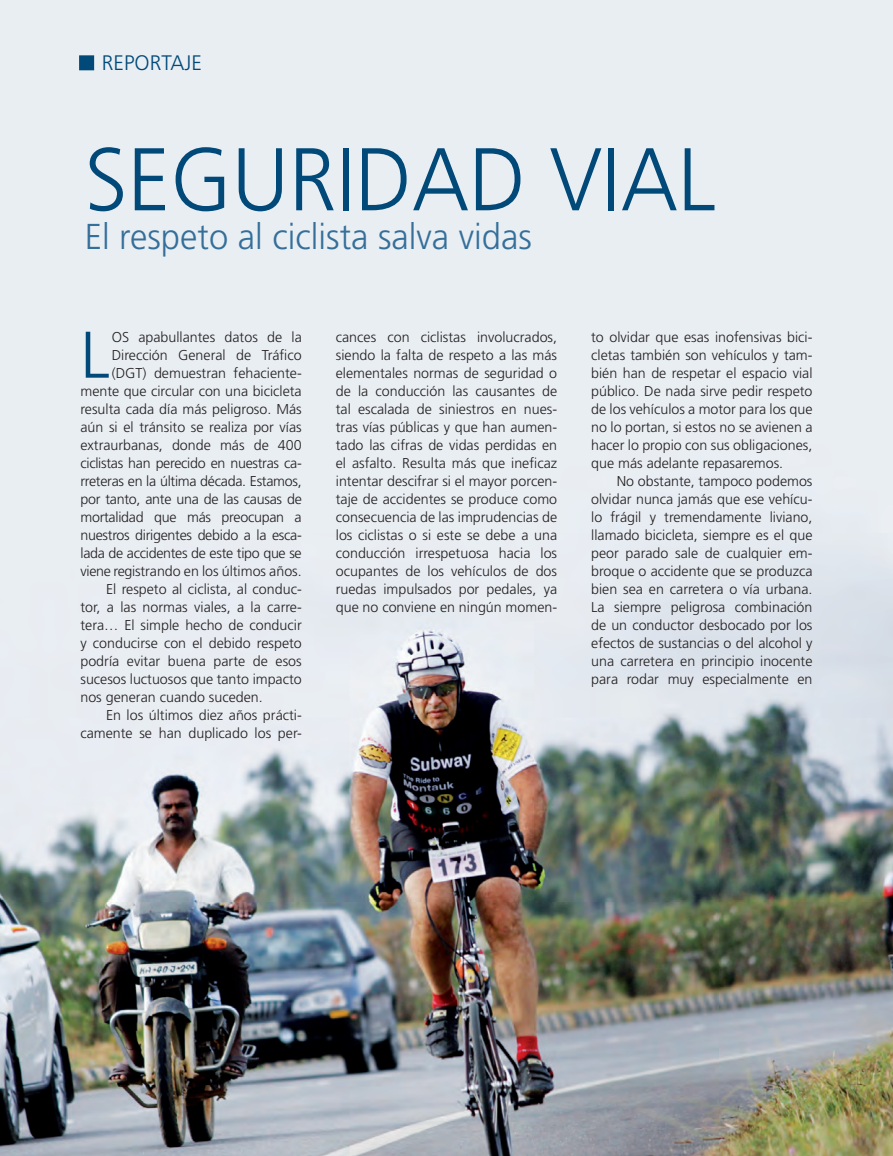
<style>
.page{position:relative;width:893px;height:1156px;background:#fff}
.page>*{position:absolute;margin:0;border:0;box-sizing:border-box;transform-origin:0 0}
.TITULO{font:300 88.8px "Frutiger LT Std";color:#004979;scale:.96 1}
.TEXTO{font:300 65.85px "Frutiger LT Std";color:#004979}
.TITULO-2{font:300 36px "Frutiger LT Std";color:#346f9a;scale:.96 1}
.t1{font:300 21px "Frutiger LT Std";color:#004979}
.TEXTO-2{font:300 14.25px/18px "Frutiger LT Std";color:#231f20;text-align:justify}
</style>
<div class="page">
<img style="left:0;top:0;width:892px;height:1156px">
<div style="left:79px;top:55px;width:15px;height:15px;background:#004979;border:1px solid #004979"></div>
<p class="t1" style="left:102px;top:51px;width:102px">REPORTAJE</p>
<p class="TITULO" style="left:85px;top:129px;width:658px">SEGURIDAD VIAL</p>
<p class="TITULO-2" style="left:85px;top:216px;width:467px">El respeto al ciclista salva vidas</p>
<p class="TEXTO-2" style="left:80px;top:328px;width:223px;text-align:right">OS apabullantes datos de la Dirección General de Tráfico (DGT) demuestran fehaciente&shy;mente que circular con una bicicleta resulta cada día más peligroso. Más aún si el tránsito se realiza por vías extraurbanas, donde más de 400 ciclistas han perecido en nuestras ca&shy;rreteras en la última década. Estamos, por tanto, ante una de las causas de mortalidad que más preocupan a nuestros dirigentes debido a la esca&shy;lada de accidentes de este tipo que se viene registrando en los últimos años.</p>
<p class="TEXTO-2" style="left:80px;top:580px;width:223px;text-indent:26px">El respeto al ciclista, al conduc&shy;tor, a las normas viales, a la carre&shy;tera… El simple hecho de conducir y conducirse con el debido respeto podría evitar buena parte de esos sucesos luctuosos que tanto impacto nos generan cuando suceden.</p>
<p class="TEXTO-2" style="left:80px;top:706px;width:223px;text-align:right">En los últimos diez años prácti&shy;camente se han duplicado los per-</p>
<p class="TEXTO" style="left:80px;top:318px;width:31px">L</p>
<p class="TEXTO-2" style="left:336px;top:328px;width:223px">cances con ciclistas involucrados, siendo la falta de respeto a las más elementales normas de seguridad o de la conducción las causantes de tal escalada de siniestros en nues&shy;tras vías públicas y que han aumen&shy;tado las cifras de vidas perdidas en el asfalto. Resulta más que ineficaz intentar descifrar si el mayor porcen&shy;taje de accidentes se produce como consecuencia de las imprudencias de los ciclistas o si este se debe a una conducción irrespetuosa hacia los ocupantes de los vehículos de dos ruedas impulsados por pedales, ya que no conviene en ningún momen-</p>
<p class="TEXTO-2" style="left:591px;top:328px;width:223px">to olvidar que esas inofensivas bici&shy;cletas también son vehículos y tam&shy;bién han de respetar el espacio vial público. De nada sirve pedir respeto de los vehículos a motor para los que no lo portan, si estos no se avienen a hacer lo propio con sus obligaciones, que más adelante repasaremos.</p>
<p class="TEXTO-2" style="left:591px;top:472px;width:223px;text-indent:26px">No obstante, tampoco podemos olvidar nunca jamás que ese vehícu&shy;lo frágil y tremendamente liviano, llamado bicicleta, siempre es el que peor parado sale de cualquier em&shy;broque o accidente que se produzca bien sea en carretera o vía urbana.<br>La siempre peligrosa combinación de un conductor desbocado por los efectos de sustancias o del alcohol y una carretera en principio inocente para rodar muy especialmente en</p>
</div>
